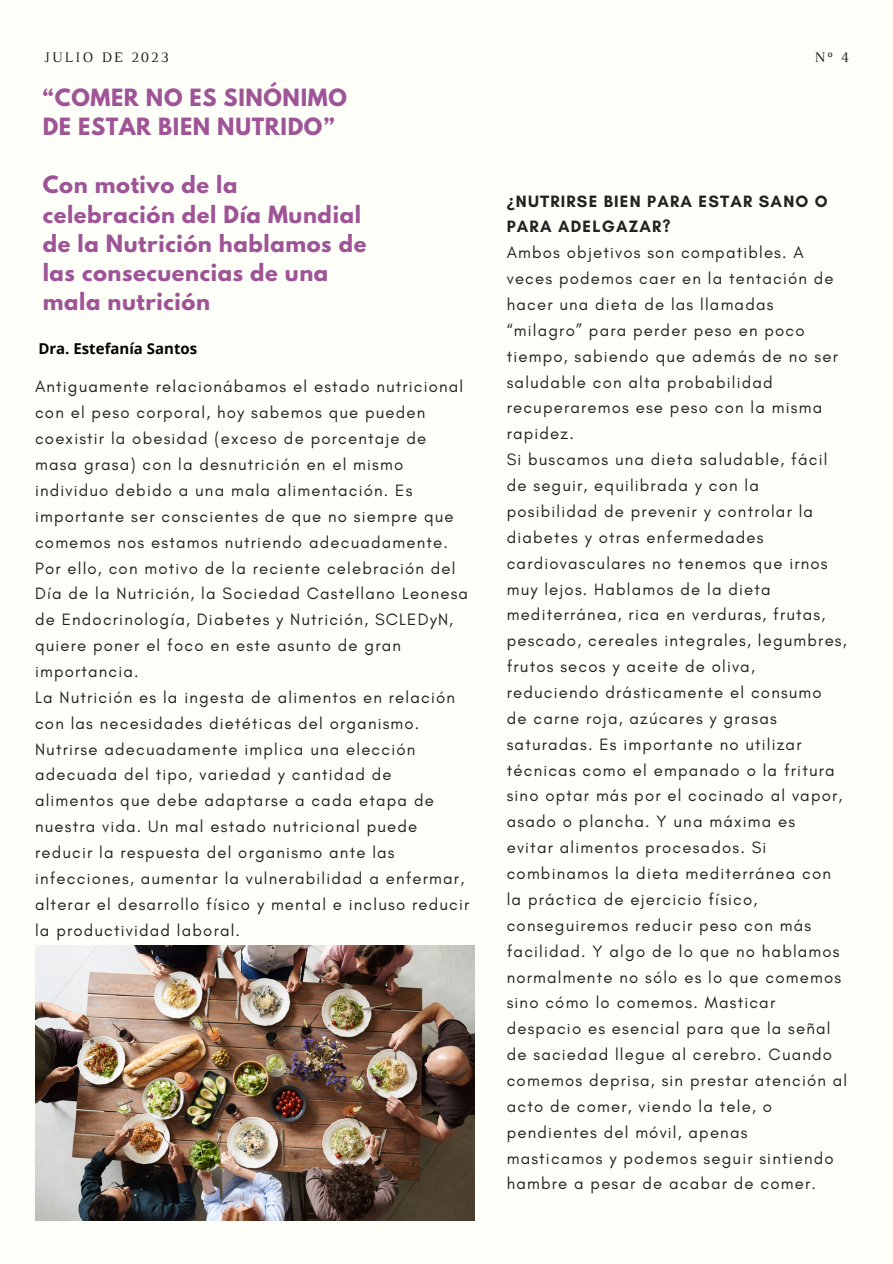
<style>
.page{position:relative;width:893px;height:1264px;background:#fff}
.page>*{position:absolute;margin:0;border:0;box-sizing:border-box;transform-origin:0 0}
.t1{font:700 21px/29.2px "League Spartan";letter-spacing:.03em;color:#9e5497}
.t2{font:16.8px/25.8px "Glacial Indifference";letter-spacing:.07em;color:#222}
.t3{font:700 16.8px/25.8px "Glacial Indifference";letter-spacing:.07em;color:#222}
.t4{font:700 15px "Open Sans";color:#000}
.t5{font:14.85px "Luthier";letter-spacing:.14em;color:#222}
.s1{font-family:"Noto Sans"}
</style>
<div class="page">
<div style="left:0;top:0;width:892px;height:1262px;background:#fffff9"></div>
<img style="left:35px;top:945px;width:440px;height:275px">
<p class="t5" style="left:44px;top:52px;width:126px">JULIO DE 2023</p>
<p class="t5" style="left:814px;top:52px;width:36px">Nº 4</p>
<p class="t1" style="left:43px;top:85px;width:305px">“COMER NO ES SINÓNIMO<br>DE ESTAR BIEN NUTRIDO”</p>
<p class="t1" style="left:43px;top:173px;width:325px">Con motivo de la celebración del Día Mundial de la Nutrición hablamos de las consecuencias de una mala nutrición</p>
<p class="t3" style="left:506px;top:188px;width:322px"><span class="s1">¿</span>NUTRIRSE BIEN PARA ESTAR SANO O<br>PARA ADELGAZAR?</p>
<p class="t2" style="left:506px;top:239px;width:333px">Ambos objetivos son compatibles. A veces podemos caer en la tentación de hacer una dieta de las llamadas “milagro” para perder peso en poco tiempo, sabiendo que además de no ser saludable con alta probabilidad recuperaremos ese peso con la misma rapidez.</p>
<p class="t2" style="left:506px;top:446px;width:342px">Si buscamos una dieta saludable, fácil de seguir, equilibrada y con la posibilidad de prevenir y controlar la diabetes y otras enfermedades cardiovasculares no tenemos que irnos muy lejos. Hablamos de la dieta mediterránea, rica en verduras, frutas, pescado, cereales integrales, legumbres, frutos secos y aceite de oliva, reduciendo drásticamente el consumo<br>de carne roja, azúcares y grasas saturadas. Es importante no utilizar técnicas como el empanado o la fritura sino optar más por el cocinado al vapor, asado o plancha. Y una máxima es<br>evitar alimentos procesados. Si combinamos la dieta mediterránea con la práctica de ejercicio físico, conseguiremos reducir peso con más facilidad. Y algo de lo que no hablamos normalmente no sólo es lo que comemos sino cómo lo comemos. Masticar despacio es esencial para que la señal de saciedad llegue al cerebro. Cuando comemos deprisa, sin prestar atención al acto de comer, viendo la tele, o pendientes del móvil, apenas masticamos y podemos seguir sintiendo hambre a pesar de acabar de comer.</p>
<p class="t4" style="left:38px;top:338px;width:160px">Dra. Estefanía Santos</p>
<p class="t2" style="left:35px;top:374px;width:434px">Antiguamente relacionábamos el estado nutricional con el peso corporal, hoy sabemos que pueden coexistir la obesidad (exceso de porcentaje de masa grasa) con la desnutrición en el mismo individuo debido a una mala alimentación. Es importante ser conscientes de que no siempre que comemos nos estamos nutriendo adecuadamente.<br>Por ello, con motivo de la reciente celebración del Día de la Nutrición, la Sociedad Castellano Leonesa de Endocrinología, Diabetes y Nutrición, SCLEDyN, quiere poner el foco en este asunto de gran importancia.</p>
<p class="t2" style="left:35px;top:684px;width:435px">La Nutrición es la ingesta de alimentos en relación con las necesidades dietéticas del organismo.<br>Nutrirse adecuadamente implica una elección adecuada del tipo, variedad y cantidad de alimentos que debe adaptarse a cada etapa de nuestra vida. Un mal estado nutricional puede reducir la respuesta del organismo ante las infecciones, aumentar la vulnerabilidad a enfermar, alterar el desarrollo físico y mental e incluso reducir la productividad laboral.</p>
</div>
